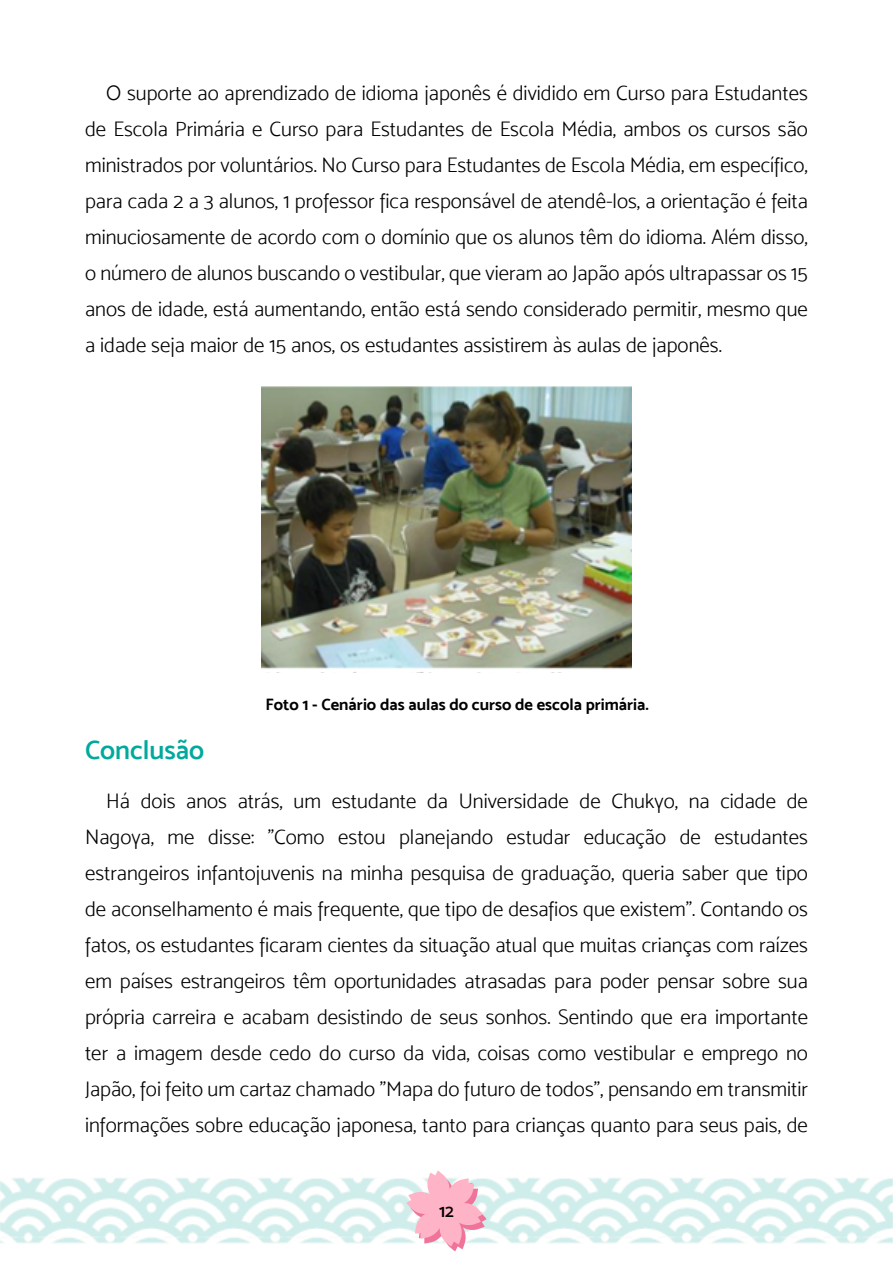
<style>
.page{position:relative;width:893px;height:1263px;background:#fff}
.page>*{position:absolute;margin:0;border:0;box-sizing:border-box;transform-origin:0 0}
.t1{font:27px "Mosk Semi Bold 600";color:#00a99d}
.t2{font:21px/36px "Mosk Light 300";color:#000;text-align:justify}
.t3{font:18px "Mosk Semi Bold 600";color:#000}
.t4{font:16.5px "Mosk Bold 700";color:#000}
</style>
<div class="page">
<img style="left:0;top:1178px;width:893px;height:66px">
<svg style="left:406px;top:1171px;width:80px;height:80px"></svg>
<img style="left:261px;top:386px;width:371px;height:283px">
<p class="t2" style="left:85px;top:75px;width:724px;text-indent:21px">O suporte ao aprendizado de idioma japonês é dividido em Curso para Estudantes de Escola Primária e Curso para Estudantes de Escola Média, ambos os cursos são ministrados por voluntários. No Curso para Estudantes de Escola Média, em específico, para cada 2 a 3 alunos, 1 professor fica responsável de atendê-los, a orientação é feita minuciosamente de acordo com o domínio que os alunos têm do idioma. Além disso, o número de alunos buscando o vestibular, que vieram ao Japão após ultrapassar os 15 anos de idade, está aumentando, então está sendo considerado permitir, mesmo que a idade seja maior de 15 anos, os estudantes assistirem às aulas de japonês.</p>
<p class="t4" style="left:265px;top:695px;width:385px">Foto 1 - Cenário das aulas do curso de escola primária.</p>
<p class="t1" style="left:85px;top:734px;width:121px">Conclusão</p>
<p class="t2" style="left:85px;top:783px;width:724px;text-indent:21px">Há dois anos atrás, um estudante da Universidade de Chukyo, na cidade de Nagoya, me disse: "Como estou planejando estudar educação de estudantes estrangeiros infantojuvenis na minha pesquisa de graduação, queria saber que tipo de aconselhamento é mais frequente, que tipo de desafios que existem". Contando os fatos, os estudantes ficaram cientes da situação atual que muitas crianças com raízes em países estrangeiros têm oportunidades atrasadas para poder pensar sobre sua própria carreira e acabam desistindo de seus sonhos. Sentindo que era importante ter a imagem desde cedo do curso da vida, coisas como vestibular e emprego no Japão, foi feito um cartaz chamado "Mapa do futuro de todos", pensando em transmitir informações sobre educação japonesa, tanto para crianças quanto para seus pais, de</p>
<p class="t3" style="left:439px;top:1200px;width:16px">12</p>
</div>
